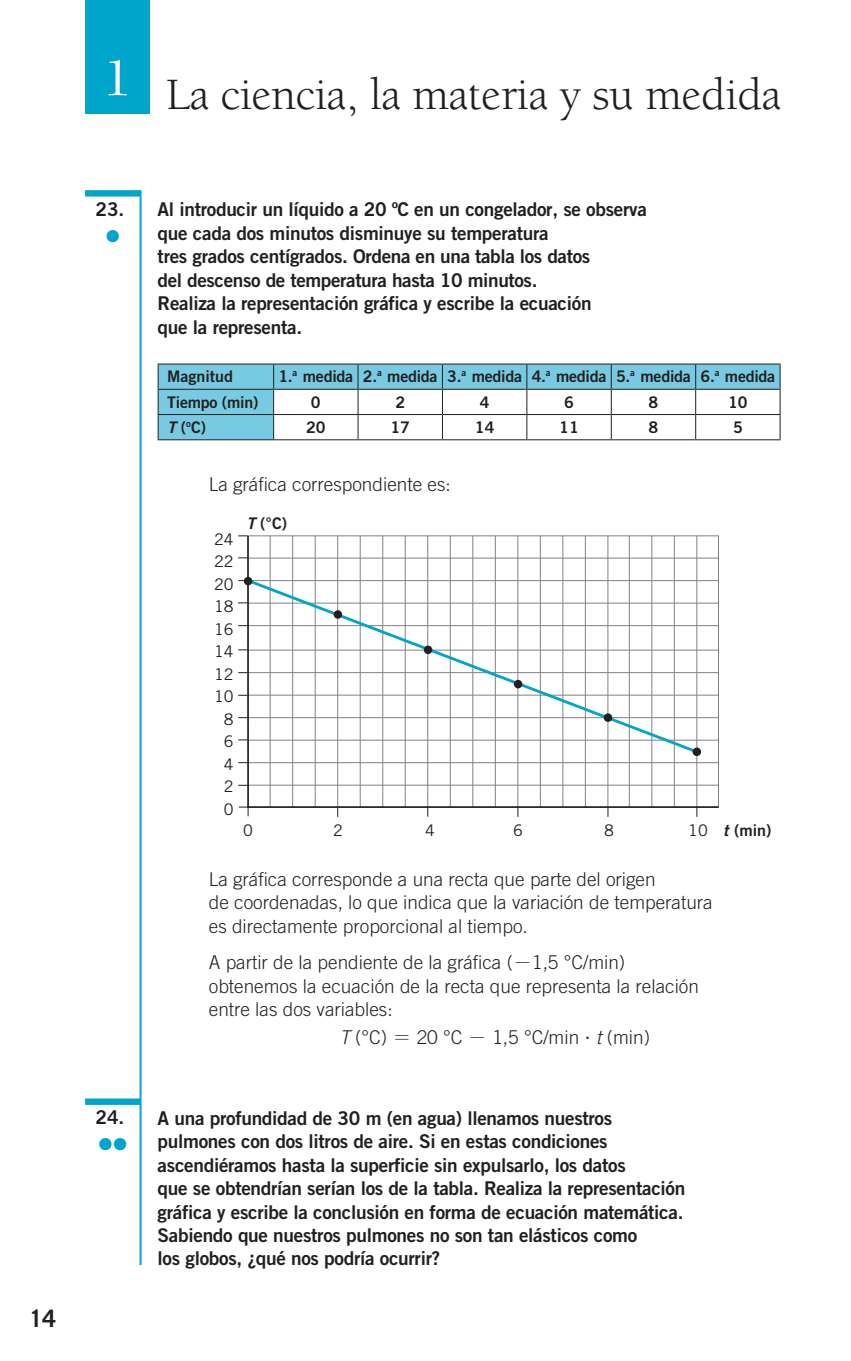
<style>
.page{position:relative;width:851px;height:1361px;background:#fff}
.page>*{position:absolute;margin:0;border:0;box-sizing:border-box;transform-origin:0 0}
.t1{font:46px "Berkeley Std";letter-spacing:-.005em;color:#231f20}
.t2{font:700 24px "Trade Gothic LT Std";color:#231f20}
.t3{font:19px/23.4px "Trade Gothic LT Std Bd 2";letter-spacing:-.015em;color:#231f20}
.t4{font:300 19px/23.4px "Trade Gothic LT Std";color:#231f20}
.t5{font:17px "Zapf Dingbats Std";color:#00a5cc}
.t6{font:16px "Trade Gothic LT Std Bd 2";letter-spacing:-.015em;color:#231f20}
.t7{font:16px "Trade Gothic LT Std";color:#231f20}
.s1{font-family:"Trade Gothic LT Std Bd 2 Obl"}
.s2{font-family:"M Ma Century";font-weight:400}
.s3{font-style:italic}
</style>
<div class="page">
<div style="left:85px;top:0;width:64px;height:114px;background:#00a5cc"></div>
<div style="left:85px;top:190px;width:55px;height:7px;background:#00a5cc"></div>
<div style="left:159px;top:364px;width:114px;height:75px;background:#78c9e2"></div>
<hr style="left:158px;top:363px;width:115px;height:1px;background:#231f20">
<hr style="left:273px;top:363px;width:85px;height:1px;background:#231f20">
<hr style="left:358px;top:363px;width:84px;height:1px;background:#231f20">
<hr style="left:442px;top:363px;width:84px;height:1px;background:#231f20">
<hr style="left:526px;top:363px;width:85px;height:1px;background:#231f20">
<hr style="left:611px;top:363px;width:84px;height:1px;background:#231f20">
<hr style="left:695px;top:363px;width:85px;height:1px;background:#231f20">
<hr style="left:158px;top:389px;width:115px;height:1px;background:#231f20">
<svg style="left:158px;top:364px;width:1px;height:75px"></svg>
<hr style="left:158px;top:414px;width:115px;height:1px;background:#231f20">
<hr style="left:158px;top:439px;width:115px;height:1px;background:#231f20">
<svg style="left:273px;top:364px;width:507px;height:76px"></svg>
<hr style="left:695px;top:439px;width:85px;height:1px;background:#231f20">
<svg style="left:238px;top:806px;width:10px;height:11px"></svg>
<svg style="left:246px;top:535px;width:473px;height:274px"></svg>
<svg style="left:244px;top:577px;width:456px;height:178px"></svg>
<div style="left:244px;top:577px;width:8px;height:8px;background:#231f20;border-radius:50%"></div>
<svg style="left:333px;top:610px;width:9px;height:9px"></svg>
<div style="left:424px;top:645px;width:8px;height:9px;background:#231f20;border-radius:50%"></div>
<div style="left:514px;top:680px;width:8px;height:8px;background:#231f20;border-radius:50%"></div>
<svg style="left:603px;top:713px;width:9px;height:9px"></svg>
<div style="left:692px;top:747px;width:9px;height:9px;background:#231f20;border-radius:50%"></div>
<div style="left:85px;top:1098px;width:55px;height:7px;background:#00a5cc"></div>
<hr style="left:139px;top:190px;width:2px;height:1075px;background:#00a5cc">
<p class="t2" style="left:29px;top:1304px;width:28px">14</p>
<p class="t1" style="left:104px;top:66px;width:679px"><sup>1</sup> La ciencia, la materia y su medida</p>
<p class="t3" style="left:95px;top:199px;width:31px">23.</p>
<p class="t5" style="left:106px;top:226px;width:15px">●</p>
<p class="t3" style="left:158px;top:200px;width:490px">Al introducir un líquido a 20 ºC en un congelador, se observa que cada dos minutos disminuye su temperatura<br>tres grados centígrados. Ordena en una tabla los datos<br>del descenso de temperatura hasta 10 minutos.<br>Realiza la representación gráfica y escribe la ecuación<br>que la representa.</p>
<p class="t6" style="left:167px;top:371px;width:67px">Magnitud</p>
<p class="t6" style="left:278px;top:371px;width:498px">1.<sup>a</sup> medida 2.<sup>a</sup> medida 3.<sup>a</sup> medida 4.<sup>a</sup> medida 5.<sup>a</sup> medida 6.<sup>a</sup> medida</p>
<p class="t6" style="left:167px;top:396px;width:93px">Tiempo (min)</p>
<p class="t6" style="left:311px;top:396px;width:11px">0</p>
<p class="t6" style="left:395px;top:396px;width:11px">2</p>
<p class="t6" style="left:479px;top:396px;width:11px">4</p>
<p class="t6" style="left:564px;top:396px;width:11px">6</p>
<p class="t6" style="left:648px;top:396px;width:11px">8</p>
<p class="t6" style="left:728px;top:396px;width:21px">10</p>
<p class="t6" style="left:167px;top:421px;width:41px"><span class="s1">T</span> (<sup>o</sup>C)</p>
<p class="t6" style="left:306px;top:421px;width:21px">20</p>
<p class="t6" style="left:390px;top:421px;width:21px">17</p>
<p class="t6" style="left:475px;top:421px;width:21px">14</p>
<p class="t6" style="left:559px;top:421px;width:21px">11</p>
<p class="t6" style="left:648px;top:421px;width:11px">8</p>
<p class="t6" style="left:732px;top:421px;width:11px">5</p>
<p class="t4" style="left:209px;top:474px;width:243px">La gráfica correspondiente es:</p>
<p class="t7" style="left:214px;top:533px;width:21px">24</p>
<p class="t7" style="left:214px;top:555px;width:21px">22</p>
<p class="t7" style="left:214px;top:578px;width:21px">20</p>
<p class="t7" style="left:214px;top:600px;width:21px">18</p>
<p class="t7" style="left:214px;top:623px;width:21px">16</p>
<p class="t7" style="left:214px;top:645px;width:21px">14</p>
<p class="t7" style="left:214px;top:668px;width:21px">12</p>
<p class="t7" style="left:214px;top:690px;width:21px">10</p>
<p class="t7" style="left:224px;top:713px;width:11px">8</p>
<p class="t7" style="left:224px;top:735px;width:11px">6</p>
<p class="t7" style="left:224px;top:758px;width:11px">4</p>
<p class="t7" style="left:224px;top:780px;width:11px">2</p>
<p class="t7" style="left:224px;top:803px;width:11px">0</p>
<p class="t6" style="left:246px;top:517px;width:42px"><span class="s1">T</span> (°C)</p>
<p class="t7" style="left:243px;top:824px;width:11px">0</p>
<p class="t7" style="left:333px;top:824px;width:11px">2</p>
<p class="t7" style="left:425px;top:824px;width:11px">4</p>
<p class="t7" style="left:513px;top:824px;width:11px">6</p>
<p class="t7" style="left:604px;top:824px;width:11px">8</p>
<p class="t7" style="left:688px;top:824px;width:21px">10</p>
<p class="t4" style="left:209px;top:869px;width:505px">La gráfica corresponde a una recta que parte del origen<br>de coordenadas, lo que indica que la variación de temperatura es directamente proporcional al tiempo.</p>
<p class="t4" style="left:209px;top:952px;width:491px">A partir de la pendiente de la gráfica (<span class="s2">-</span>1,5 °C/min) obtenemos la ecuación de la recta que representa la relación entre las dos variables:</p>
<p class="t4" style="left:339px;top:1027px;width:312px"><span class="s3">T</span> (°C) <span class="s2">=</span> 20 °C <span class="s2">-</span> 1,5 °C/min <span class="s3">t</span> (min)</p>
<p class="t6" style="left:723px;top:824px;width:50px"><span class="s1">t</span> (min)</p>
<p class="t3" style="left:95px;top:1107px;width:31px">24.</p>
<p class="t3" style="left:158px;top:1108px;width:529px">A una profundidad de 30 m (en agua) llenamos nuestros pulmones con dos litros de aire. Si en estas condiciones ascendiéramos hasta la superficie sin expulsarlo, los datos<br>que se obtendrían serían los de la tabla. Realiza la representación gráfica y escribe la conclusión en forma de ecuación matemática.<br>Sabiendo que nuestros pulmones no son tan elásticos como<br>los globos, ¿qué nos podría ocurrir?</p>
</div>
